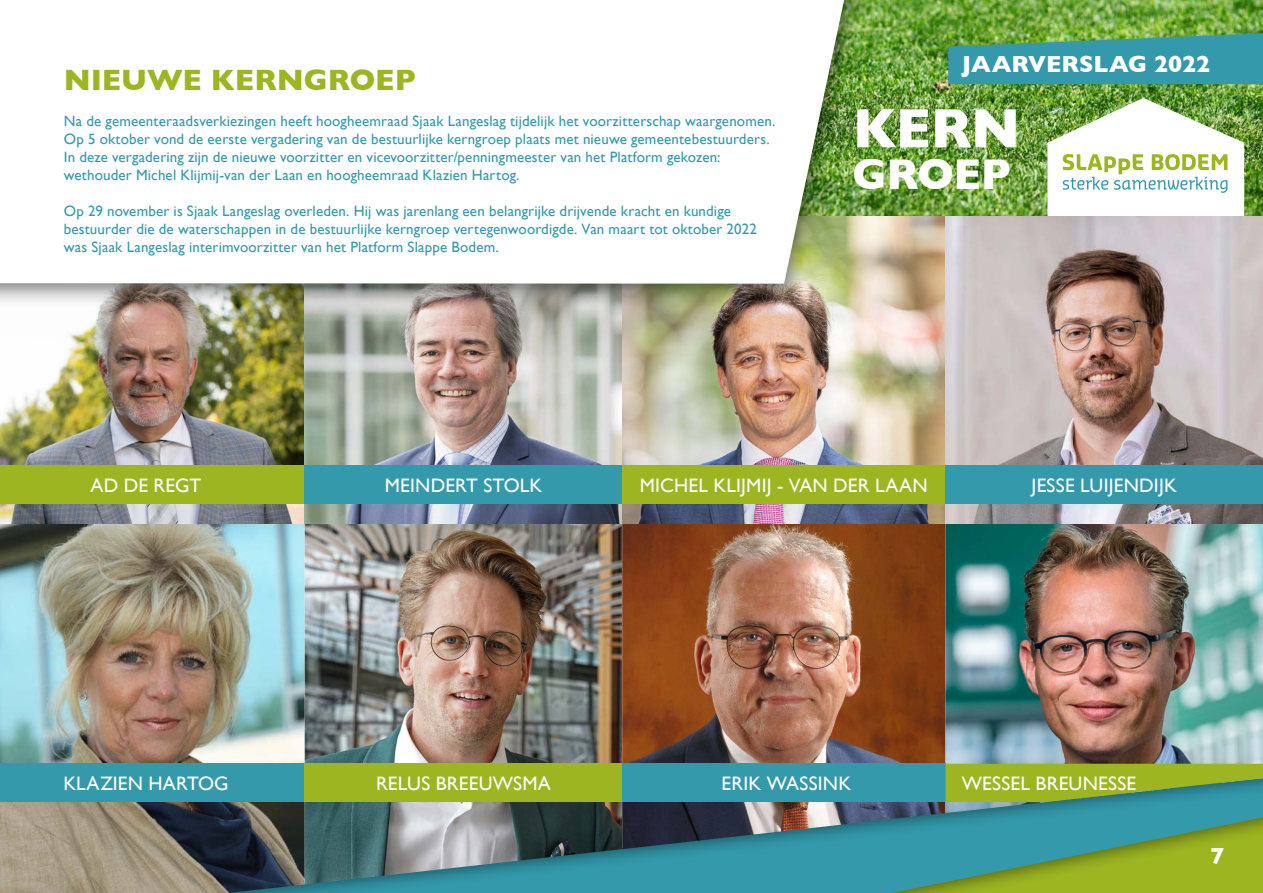
<style>
.page{position:relative;width:1263px;height:893px;background:#fff}
.page>*{position:absolute;margin:0;border:0;box-sizing:border-box;transform-origin:0 0}
.t1{font:700 56.1px "Gill Sans";color:#fff}
.t2{font:700 43.8px "Gill Sans";letter-spacing:-.015em;color:#fff}
.t3{font:700 30px "Gill Sans";letter-spacing:-.005em;color:#9cb521}
.t4{font:700 23.7px "Gill Sans";letter-spacing:-.005em;color:#fff}
.t5{font:19.5px "Gill Sans";letter-spacing:.01em;color:#fff}
.t6{font:15px/18px "Gill Sans";letter-spacing:.01em;color:#3399ab}
</style>
<div class="page">
<svg style="left:305px;top:813px;width:958px;height:80px;background:#529e7b"></svg>
<img style="left:932px;top:0;width:331px;height:217px">
<img style="left:1047px;top:98px;width:197px;height:119px">
<img style="left:0;top:523px;width:305px;height:370px">
<img style="left:305px;top:523px;width:317px;height:361px">
<img style="left:622px;top:523px;width:323px;height:326px">
<img style="left:945px;top:523px;width:318px;height:290px">
<img style="left:0;top:309px;width:305px;height:214px">
<img style="left:305px;top:309px;width:317px;height:214px">
<img style="left:622px;top:217px;width:641px;height:306px">
<div style="left:0;top:466px;width:305px;height:38px;background:#9cb521"></div>
<div style="left:0;top:764px;width:305px;height:38px;background:#3399ab"></div>
<div style="left:305px;top:466px;width:317px;height:38px;background:#3399ab"></div>
<div style="left:305px;top:764px;width:317px;height:38px;background:#9cb521"></div>
<div style="left:622px;top:466px;width:323px;height:38px;background:#9cb521"></div>
<div style="left:622px;top:764px;width:323px;height:38px;background:#3399ab"></div>
<div style="left:945px;top:466px;width:318px;height:38px;background:#3399ab"></div>
<svg style="left:945px;top:764px;width:318px;height:38px;background:#84ab3a"></svg>
<svg style="left:948px;top:33px;width:315px;height:51px;background:#3c9b9b"></svg>
<div style="left:0;top:0;width:932px;height:309px;background:#000;opacity:.54"></div>
<svg style="left:0;top:0;width:844px;height:284px"></svg>
<h3 class="t3" style="left:64px;top:56px;width:353px">NIEUWE KERNGROEP</h3>
<p class="t6" style="left:64px;top:112px;width:713px">Na de gemeenteraadsverkiezingen heeft hoogheemraad Sjaak Langeslag tijdelijk het voorzitterschap waargenomen.<br>Op 5 oktober vond de eerste vergadering van de bestuurlijke kerngroep plaats met nieuwe gemeentebestuurders.<br>In deze vergadering zijn de nieuwe voorzitter en vicevoorzitter/penningmeester van het Platform gekozen: wethouder Michel Klijmij-van der Laan en hoogheemraad Klazien Hartog.</p>
<p class="t6" style="left:64px;top:202px;width:695px">Op 29 november is Sjaak Langeslag overleden. Hij was jarenlang een belangrijke drijvende kracht en kundige bestuurder die de waterschappen in de bestuurlijke kerngroep vertegenwoordigde. Van maart tot oktober 2022 was Sjaak Langeslag interimvoorzitter van het Platform Slappe Bodem.</p>
<h3 class="t4" style="left:962px;top:45px;width:250px">JAARVERSLAG 2022</h3>
<h1 class="t1" style="left:853px;top:84px;width:169px">KERN</h1>
<h2 class="t2" style="left:853px;top:139px;width:160px">GROEP</h2>
<h3 class="t5" style="left:91px;top:474px;width:112px">AD DE REGT</h3>
<h3 class="t5" style="left:63px;top:772px;width:167px">KLAZIEN HARTOG</h3>
<h3 class="t5" style="left:385px;top:474px;width:159px">MEINDERT STOLK</h3>
<h3 class="t5" style="left:640px;top:474px;width:289px">MICHEL KLIJMIJ - VAN DER LAAN</h3>
<h3 class="t5" style="left:1031px;top:474px;width:147px">JESSE LUIJENDIJK</h3>
<h3 class="t5" style="left:376px;top:772px;width:176px">RELUS BREEUWSMA</h3>
<h3 class="t5" style="left:722px;top:772px;width:131px">ERIK WASSINK</h3>
<h3 class="t5" style="left:962px;top:772px;width:176px">WESSEL BREUNESSE</h3>
<h3 class="t4" style="left:1210px;top:837px;width:16px">7</h3>
</div>
